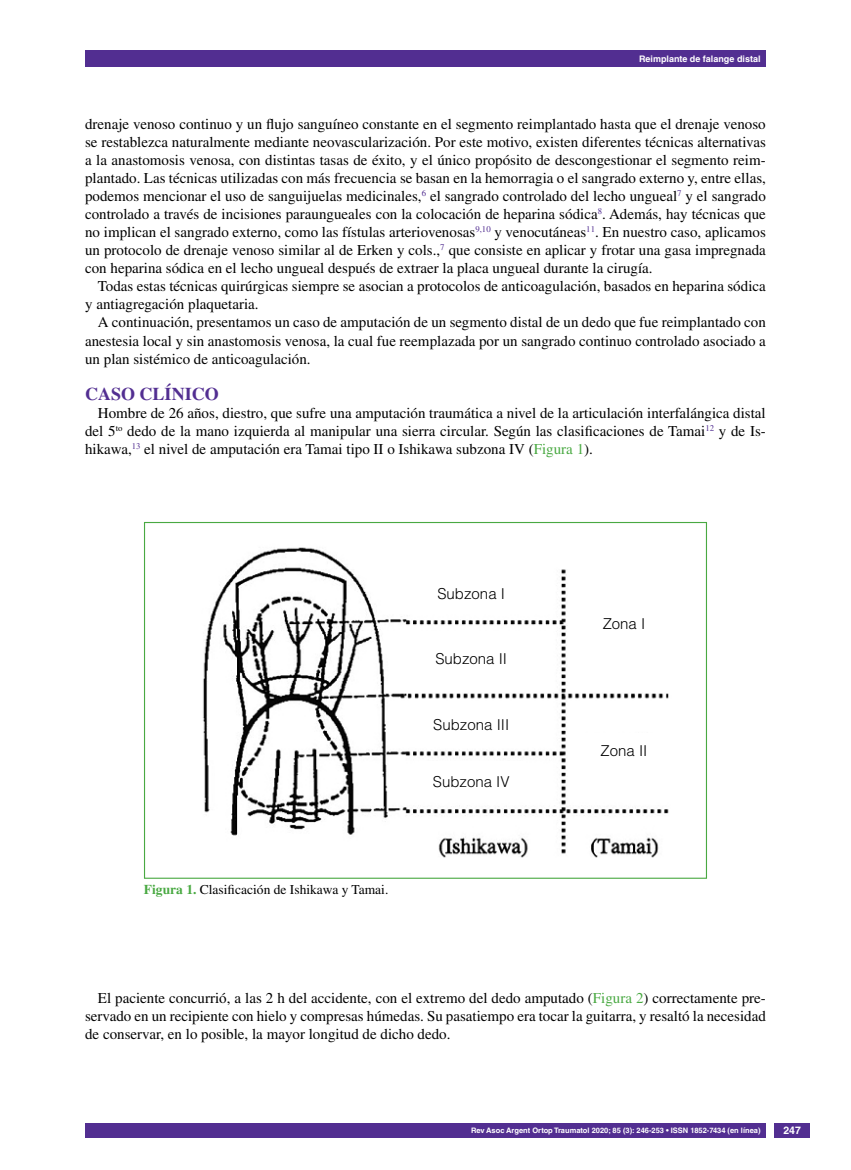
<style>
.page{position:relative;width:851px;height:1170px;background:#fff}
.page>*{position:absolute;margin:0;border:0;box-sizing:border-box;transform-origin:0 0}
.t1{font:700 18px "Times LT Std";color:#522e91}
.t2{font:15px/18px "Times LT Std";color:#000;text-align:justify}
.t3{font:300 15px "Helvetica LT Std";color:#000}
.t4{font:13.5px "Times LT Std";color:#000}
.t5{font:700 10.5px "Helvetica LT Std";color:#fff}
.t6{font:700 9px "Helvetica LT Std";color:#fff}
.t7{font:700 7.5px "Helvetica LT Std";color:#fff}
.s1{color:#49a942}
.s2{font-weight:700;color:#49a942}
</style>
<div class="page">
<div style="left:85px;top:50px;width:680px;height:17px;background:#522e91"></div>
<div style="left:85px;top:1123px;width:680px;height:14px;background:#522e91"></div>
<div style="left:774px;top:1123px;width:35px;height:14px;background:#522e91"></div>
<img style="left:203px;top:547px;width:466px;height:311px">
<div style="left:419px;top:576px;width:104px;height:34px;background:#fff"></div>
<div style="left:419px;top:632px;width:104px;height:53px;background:#fff"></div>
<div style="left:419px;top:704px;width:104px;height:41px;background:#fff"></div>
<div style="left:419px;top:761px;width:104px;height:41px;background:#fff"></div>
<div style="left:571px;top:606px;width:105px;height:34px;background:#fff"></div>
<div style="left:571px;top:733px;width:105px;height:34px;background:#fff"></div>
<p class="t6" style="left:639px;top:53px;width:123px">Reimplante de falange distal</p>
<p class="t2" style="left:85px;top:115px;width:682px">drenaje venoso continuo y un flujo sanguíneo constante en el segmento reimplantado hasta que el drenaje venoso se restablezca naturalmente mediante neovascularización. Por este motivo, existen diferentes técnicas alternativas a la anastomosis venosa, con distintas tasas de éxito, y el único propósito de descongestionar el segmento reim&shy;plantado. Las técnicas utilizadas con más frecuencia se basan en la hemorragia o el sangrado externo y, entre ellas, podemos mencionar el uso de sanguijuelas medicinales,<sup>6</sup> el sangrado controlado del lecho ungueal<sup>7</sup> y el sangrado controlado a través de incisiones paraungueales con la colocación de heparina sódica<sup>8</sup>. Además, hay técnicas que no implican el sangrado externo, como las fístulas arteriovenosas<sup>9,10</sup> y venocutáneas<sup>11</sup>. En nuestro caso, aplicamos un protocolo de drenaje venoso similar al de Erken y cols.,<sup>7</sup> que consiste en aplicar y frotar una gasa impregnada con heparina sódica en el lecho ungueal después de extraer la placa ungueal durante la cirugía.</p>
<p class="t2" style="left:85px;top:277px;width:682px;text-indent:13px">Todas estas técnicas quirúrgicas siempre se asocian a protocolos de anticoagulación, basados en heparina sódica y antiagregación plaquetaria.</p>
<p class="t2" style="left:85px;top:313px;width:682px;text-indent:13px">A continuación, presentamos un caso de amputación de un segmento distal de un dedo que fue reimplantado con anestesia local y sin anastomosis venosa, la cual fue reemplazada por un sangrado continuo controlado asociado a un plan sistémico de anticoagulación.</p>
<p class="t1" style="left:85px;top:382px;width:135px">CASO CLÍNICO</p>
<p class="t2" style="left:85px;top:403px;width:682px;text-indent:13px">Hombre de 26 años, diestro, que sufre una amputación traumática a nivel de la articulación interfalángica distal del 5<sup>to</sup> dedo de la mano izquierda al manipular una sierra circular. Según las clasificaciones de Tamai<sup>12</sup> y de Is&shy;hikawa,<sup>13</sup> el nivel de amputación era Tamai tipo II o Ishikawa subzona IV (<span class="s1">Figura 1</span>).</p>
<p class="t4" style="left:144px;top:882px;width:246px"><span class="s2">FIGURA 1.</span> Clasificación de Ishikawa y Tamai.</p>
<p class="t3" style="left:437px;top:584px;width:69px">Subzona I</p>
<p class="t3" style="left:435px;top:649px;width:73px">Subzona II</p>
<p class="t3" style="left:433px;top:715px;width:77px">Subzona III</p>
<p class="t3" style="left:433px;top:772px;width:78px">Subzona IV</p>
<p class="t3" style="left:602px;top:614px;width:44px">Zona I</p>
<p class="t3" style="left:600px;top:741px;width:48px">Zona II</p>
<p class="t2" style="left:85px;top:988px;width:682px;text-indent:13px">El paciente concurrió, a las 2 h del accidente, con el extremo del dedo amputado (<span class="s1">Figura 2</span>) correctamente pre&shy;servado en un recipiente con hielo y compresas húmedas. Su pasatiempo era tocar la guitarra, y resaltó la necesidad de conservar, en lo posible, la mayor longitud de dicho dedo.</p>
<p class="t7" style="left:471px;top:1125px;width:291px">Rev Asoc Argent Ortop Traumatol 2020; 85 (3): 246-253 • ISSN 1852-7434 (en línea)</p>
<p class="t5" style="left:783px;top:1124px;width:19px">247</p>
</div>
